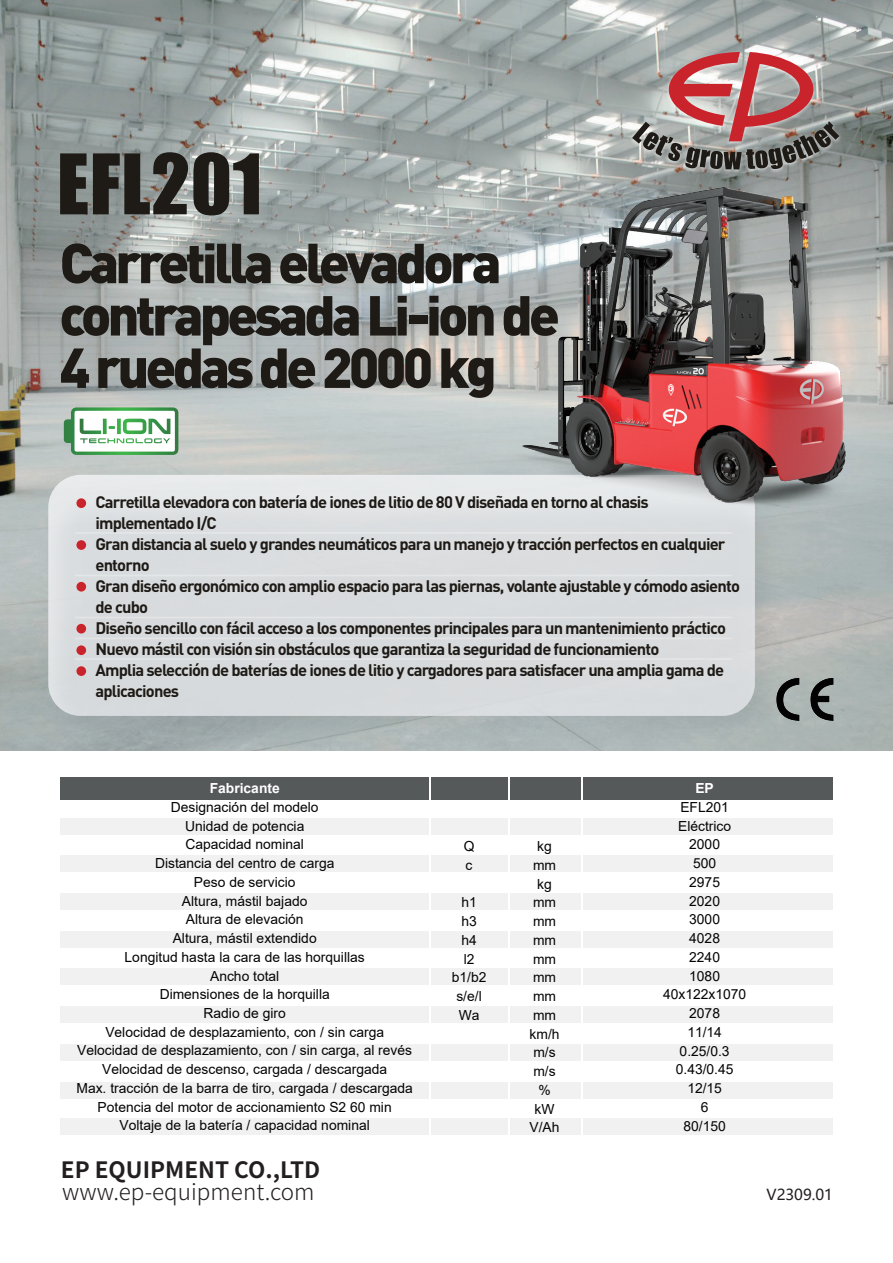
<style>
.page{position:relative;width:893px;height:1263px;background:#fff}
.page>*{position:absolute;margin:0;border:0;box-sizing:border-box;transform-origin:0 0}
.t1{font:77.1px "Impact";letter-spacing:.01em;color:#1e1a16}
.t2{font:900 55.35px/52.3px "DIN";letter-spacing:-.07em;color:#1e1a16}
.t3{font:300 22.5px "Source Han Sans CN";color:#231f20}
.t4{font:700 22.5px "Source Han Sans CN";color:#231f20}
.t5{font:700 16.5px/21px "DIN";letter-spacing:-.05em;color:#1e1a16}
.t6{font:15px "Microsoft Ya Hei";color:#231f20}
.t7{font:13.8px/18.8px "Arial";color:#030303;text-align:center}
.t8{font:700 13.8px "Arial";color:#fff}
</style>
<div class="page">
<div style="left:60px;top:777px;width:82px;height:23px;background:#56595a"></div>
<div style="left:141px;top:777px;width:270px;height:23px;background:#56595a"></div>
<div style="left:410px;top:777px;width:423px;height:23px;background:#56595a"></div>
<div style="left:60px;top:817px;width:82px;height:17px;background:#f1f1f1"></div>
<div style="left:141px;top:817px;width:271px;height:17px;background:#f1f1f1"></div>
<div style="left:411px;top:817px;width:422px;height:17px;background:#f1f1f1"></div>
<div style="left:60px;top:855px;width:82px;height:17px;background:#f1f1f1"></div>
<div style="left:141px;top:855px;width:271px;height:17px;background:#f1f1f1"></div>
<div style="left:411px;top:855px;width:422px;height:17px;background:#f1f1f1"></div>
<div style="left:60px;top:893px;width:82px;height:17px;background:#f1f1f1"></div>
<div style="left:141px;top:893px;width:271px;height:17px;background:#f1f1f1"></div>
<div style="left:411px;top:893px;width:422px;height:17px;background:#f1f1f1"></div>
<div style="left:60px;top:931px;width:82px;height:17px;background:#f1f1f1"></div>
<div style="left:141px;top:931px;width:271px;height:17px;background:#f1f1f1"></div>
<div style="left:411px;top:931px;width:422px;height:17px;background:#f1f1f1"></div>
<div style="left:60px;top:968px;width:82px;height:17px;background:#f1f1f1"></div>
<div style="left:141px;top:968px;width:271px;height:17px;background:#f1f1f1"></div>
<div style="left:411px;top:968px;width:422px;height:17px;background:#f1f1f1"></div>
<div style="left:60px;top:1006px;width:82px;height:17px;background:#f1f1f1"></div>
<div style="left:141px;top:1006px;width:271px;height:17px;background:#f1f1f1"></div>
<div style="left:411px;top:1006px;width:422px;height:17px;background:#f1f1f1"></div>
<div style="left:60px;top:1044px;width:82px;height:17px;background:#f1f1f1"></div>
<div style="left:141px;top:1044px;width:271px;height:17px;background:#f1f1f1"></div>
<div style="left:411px;top:1044px;width:422px;height:17px;background:#f1f1f1"></div>
<div style="left:60px;top:1082px;width:82px;height:16px;background:#f1f1f1"></div>
<div style="left:141px;top:1082px;width:271px;height:16px;background:#f1f1f1"></div>
<div style="left:411px;top:1082px;width:422px;height:16px;background:#f1f1f1"></div>
<div style="left:60px;top:1118px;width:82px;height:17px;background:#f1f1f1"></div>
<div style="left:141px;top:1118px;width:271px;height:17px;background:#f1f1f1"></div>
<div style="left:411px;top:1118px;width:422px;height:17px;background:#f1f1f1"></div>
<img style="left:0;top:0;width:893px;height:750px">
<img style="left:818px;top:671px;width:20px;height:53px">
<svg style="left:64px;top:407px;width:114px;height:48px"></svg>
<img style="left:578px;top:0;width:315px;height:109px">
<svg style="left:632px;top:52px;width:207px;height:57px;background:#ba8c8d"></svg>
<img style="left:3px;top:455px;width:815px;height:296px">
<hr style="left:75px;top:532px;width:657px;height:2px;background:#fff">
<hr style="left:75px;top:575px;width:657px;height:1px;background:#fff">
<hr style="left:75px;top:617px;width:657px;height:1px;background:#fff">
<div style="left:76px;top:498px;width:10px;height:10px;background:#c9242b;border-radius:50%"></div>
<div style="left:76px;top:540px;width:10px;height:10px;background:#c9242b;border-radius:50%"></div>
<div style="left:76px;top:582px;width:10px;height:9px;background:#c9242b;border-radius:50%"></div>
<div style="left:76px;top:624px;width:10px;height:9px;background:#c9242b;border-radius:50%"></div>
<div style="left:76px;top:645px;width:10px;height:10px;background:#c9242b;border-radius:50%"></div>
<hr style="left:75px;top:638px;width:657px;height:1px;background:#fff">
<hr style="left:75px;top:658px;width:657px;height:2px;background:#fff">
<div style="left:76px;top:666px;width:10px;height:10px;background:#c9242b;border-radius:50%"></div>
<hr style="left:429px;top:775px;width:2px;height:363px;background:#fff">
<hr style="left:508px;top:773px;width:2px;height:363px;background:#fff">
<hr style="left:581px;top:773px;width:2px;height:365px;background:#fff">
<img style="left:283px;top:109px;width:610px;height:456px">
<h1 class="t1" style="left:57px;top:124px;width:207px">EFL201</h1>
<h2 class="t2" style="left:60px;top:234px;width:502px">Carretilla elevadora contrapesada Li-ion de<br>4 ruedas de 2000 kg</h2>
<p class="t5" style="left:95px;top:491px;width:646px">Carretilla elevadora con batería de iones de litio de 80 V diseñada en torno al chasis implementado I/C<br>Gran distancia al suelo y grandes neumáticos para un manejo y tracción perfectos en cualquier entorno<br>Gran diseño ergonómico con amplio espacio para las piernas, volante ajustable y cómodo asiento de cubo<br>Diseño sencillo con fácil acceso a los componentes principales para un mantenimiento práctico Nuevo mástil con visión sin obstáculos que garantiza la seguridad de funcionamiento<br>Amplia selección de baterías de iones de litio y cargadores para satisfacer una amplia gama de aplicaciones</p>
<p class="t8" style="left:210px;top:778px;width:72px">Fabricante</p>
<p class="t7" style="left:76px;top:797px;width:338px">Designación del modelo<br>Unidad de potencia<br>Capacidad nominal<br>Distancia del centro de carga<br>Peso de servicio<br>Altura, mástil bajado<br>Altura de elevación<br>Altura, mástil extendido<br>Longitud hasta la cara de las horquillas<br>Ancho total<br>Dimensiones de la horquilla<br>Radio de giro<br>Velocidad de desplazamiento, con / sin carga<br>Velocidad de desplazamiento, con / sin carga, al revés<br>Velocidad de descenso, cargada / descargada<br>Max. tracción de la barra de tiro, cargada / descargada<br>Potencia del motor de accionamiento S2 60 min<br>Voltaje de la batería / capacidad nominal</p>
<h3 class="t4" style="left:61px;top:1157px;width:261px">EP EQUIPMENT CO.,LTD</h3>
<h3 class="t3" style="left:62px;top:1179px;width:254px">www.ep-equipment.com</h3>
<p class="t7" style="left:464px;top:837px;width:12px;text-align:left">Q c</p>
<p class="t7" style="left:452px;top:893px;width:36px">h1<br>h3<br>h4<br>l2 b1/b2 s/e/l<br>Wa</p>
<p class="t7" style="left:529px;top:837px;width:32px">kg mm kg mm mm mm mm mm mm mm km/h m/s m/s % kW<br>V/Ah</p>
<p class="t8" style="left:695px;top:778px;width:20px">EP</p>
<p class="t7" style="left:663px;top:798px;width:85px">EFL201<br>Eléctrico<br>2000<br>500<br>2975<br>2020<br>3000<br>4028<br>2240<br>1080<br>40x122x1070<br>2078<br>11/14<br>0.25/0.3<br>0.43/0.45<br>12/15<br>6<br>80/150</p>
<p class="t6" style="left:767px;top:1184px;width:68px">V2309.01</p>
</div>
